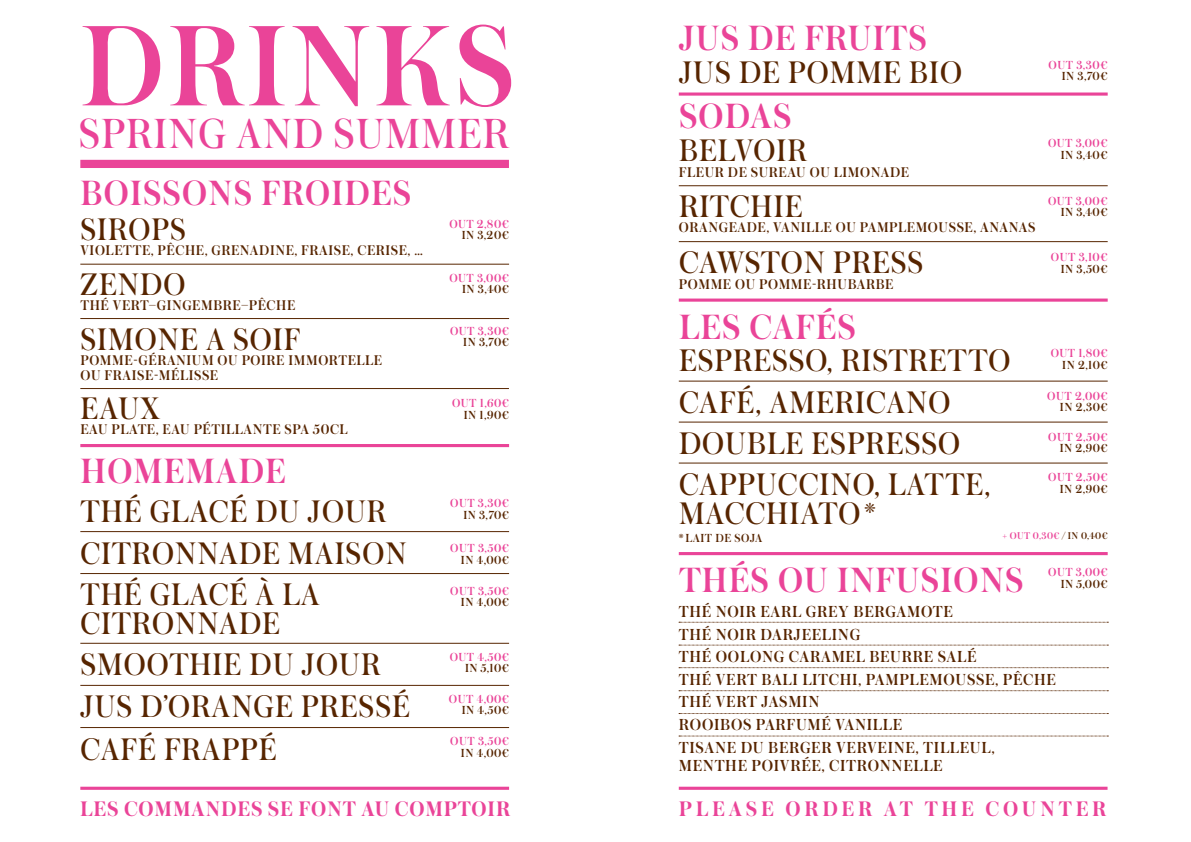
<style>
.page{position:relative;width:1191px;height:842px;background:#fff}
.page>*{position:absolute;margin:0;border:0;box-sizing:border-box;transform-origin:0 0}
.t1{font:44.3px "Austin";letter-spacing:.035em;color:#ea4498}
.t2{font:500 36.9px "Austin";letter-spacing:.035em;color:#ea4498}
.t3{font:32.8px/41px "Austin";letter-spacing:.035em;color:#572500}
.t4{font:600 22.1px "Austin";letter-spacing:.04em;color:#ea4498}
.t5{font:600 22.1px "Austin";letter-spacing:.175em;color:#ea4498}
.t6{font:500 16.8px/22.6px "Austin";letter-spacing:.045em;color:#572500}
.t7{font:500 14.8px/15.4px "Austin";letter-spacing:.045em;color:#572500}
.t8{font:500 12.3px "Austin";letter-spacing:.045em;color:#ea4498}
.t9{font:500 12.3px "Austin";letter-spacing:.045em;color:#572500}
.t10{font:500 10.2px "Austin";color:#572500}
.t11{font:500 10.2px "Austin";color:#ea4498}
.s1{font-size:28.7px}
.s2{font-weight:900}
.s3{color:#ea4498}
.s4{font-weight:700}
</style>
<div class="page">
<hr style="left:679px;top:299px;width:428px;height:3px;background:#ea4498">
<hr style="left:679px;top:381px;width:428px;height:1px;background:#572500">
<hr style="left:679px;top:422px;width:428px;height:1px;background:#572500">
<hr style="left:679px;top:463px;width:428px;height:1px;background:#572500">
<hr style="left:80px;top:531px;width:429px;height:1px;background:#572500">
<hr style="left:679px;top:185px;width:428px;height:1px;background:#572500">
<hr style="left:679px;top:241px;width:428px;height:1px;background:#572500">
<hr style="left:80px;top:573px;width:429px;height:1px;background:#572500">
<hr style="left:80px;top:643px;width:429px;height:1px;background:#572500">
<hr style="left:80px;top:685px;width:429px;height:1px;background:#572500">
<hr style="left:80px;top:727px;width:429px;height:1px;background:#572500">
<hr style="left:679px;top:552px;width:428px;height:3px;background:#ea4498">
<hr style="left:80px;top:444px;width:429px;height:3px;background:#ea4498">
<svg style="left:679px;top:645px;width:429px;height:1px"></svg>
<svg style="left:679px;top:690px;width:429px;height:1px"></svg>
<svg style="left:679px;top:667px;width:429px;height:1px"></svg>
<svg style="left:679px;top:713px;width:429px;height:1px"></svg>
<svg style="left:679px;top:736px;width:429px;height:1px"></svg>
<svg style="left:679px;top:622px;width:429px;height:1px"></svg>
<svg style="left:83px;top:25px;width:428px;height:82px"></svg>
<div style="left:80px;top:160px;width:429px;height:8px;background:#ea4498"></div>
<hr style="left:80px;top:264px;width:429px;height:1px;background:#572500">
<hr style="left:80px;top:318px;width:429px;height:1px;background:#572500">
<hr style="left:80px;top:388px;width:429px;height:1px;background:#572500">
<svg style="left:679px;top:92px;width:428px;height:4px;background:#ee6dae"></svg>
<hr style="left:679px;top:787px;width:428px;height:3px;background:#ea4498">
<hr style="left:80px;top:787px;width:429px;height:3px;background:#ea4498">
<h1 class="t1" style="left:79px;top:103px;width:431px">SPRING AND SUMMER</h1>
<p class="t2" style="left:81px;top:167px;width:332px">BOISSONS FROIDES</p>
<p class="t3" style="left:81px;top:208px;width:107px">SIROPS</p>
<p class="t7" style="left:80px;top:243px;width:344px">VIOLETTE, PÊCHE, GRENADINE, FRAISE, CERISE, …</p>
<p class="t3" style="left:81px;top:262px;width:106px">ZENDO</p>
<p class="t7" style="left:80px;top:297px;width:216px">THÉ VERT–GINGEMBRE–PÊCHE</p>
<p class="t3" style="left:81px;top:317px;width:221px">SIMONE A SOIF</p>
<p class="t7" style="left:80px;top:352px;width:303px">POMME-GÉRANIUM OU POIRE IMMORTELLE<br>OU FRAISE-MÉLISSE</p>
<p class="t3" style="left:81px;top:387px;width:81px">EAUX</p>
<p class="t7" style="left:80px;top:421px;width:269px">EAU PLATE, EAU PÉTILLANTE SPA 50CL</p>
<p class="t2" style="left:81px;top:445px;width:207px">HOMEMADE</p>
<p class="t3" style="left:81px;top:490px;width:307px">THÉ GLACÉ DU JOUR</p>
<p class="t3" style="left:81px;top:532px;width:327px;line-height:40.6px">CITRONNADE MAISON<br>THÉ GLACÉ À LA</p>
<p class="t3" style="left:81px;top:601px;width:201px">CITRONNADE</p>
<p class="t3" style="left:81px;top:642px;width:331px;line-height:42.3px">SMOOTHIE DU JOUR<br>JUS D’ORANGE PRESSÉ<br>CAFÉ FRAPPÉ</p>
<p class="t8" style="left:449px;top:215px;width:10px">OUT</p>
<p class="t8" style="left:477px;top:215px;width:34px">2,80€</p>
<p class="t9" style="left:462px;top:227px;width:49px">IN 3,20€</p>
<p class="t8" style="left:449px;top:269px;width:10px">OUT</p>
<p class="t8" style="left:477px;top:269px;width:33px">3,00€</p>
<p class="t9" style="left:462px;top:281px;width:48px">IN 3,40€</p>
<p class="t8" style="left:450px;top:322px;width:10px">OUT</p>
<p class="t8" style="left:478px;top:322px;width:33px">3,30€</p>
<p class="t9" style="left:463px;top:334px;width:47px">IN 3,70€</p>
<p class="t8" style="left:452px;top:395px;width:10px">OUT</p>
<p class="t8" style="left:480px;top:395px;width:31px">1,60€</p>
<p class="t9" style="left:464px;top:406px;width:47px">IN 1,90€</p>
<p class="t8" style="left:450px;top:495px;width:10px">OUT</p>
<p class="t8" style="left:478px;top:495px;width:33px">3,30€</p>
<p class="t9" style="left:463px;top:506px;width:47px">IN 3,70€</p>
<p class="t8" style="left:450px;top:539px;width:10px">OUT</p>
<p class="t8" style="left:478px;top:539px;width:32px">3,50€</p>
<p class="t9" style="left:461px;top:551px;width:50px">IN 4,00€</p>
<p class="t8" style="left:450px;top:582px;width:10px">OUT</p>
<p class="t8" style="left:478px;top:582px;width:32px">3,50€</p>
<p class="t9" style="left:461px;top:594px;width:50px">IN 4,00€</p>
<p class="t8" style="left:450px;top:648px;width:10px">OUT</p>
<p class="t8" style="left:477px;top:648px;width:33px">4,50€</p>
<p class="t9" style="left:465px;top:659px;width:45px">IN 5,10€</p>
<p class="t8" style="left:449px;top:690px;width:10px">OUT</p>
<p class="t8" style="left:477px;top:690px;width:34px">4,00€</p>
<p class="t9" style="left:462px;top:702px;width:49px">IN 4,50€</p>
<p class="t8" style="left:450px;top:733px;width:10px">OUT</p>
<p class="t8" style="left:478px;top:733px;width:32px">3,50€</p>
<p class="t9" style="left:461px;top:744px;width:50px">IN 4,00€</p>
<p class="t2" style="left:679px;top:13px;width:249px">JUS DE FRUITS</p>
<p class="t3" style="left:679px;top:51px;width:284px">JUS DE POMME BIO</p>
<p class="t2" style="left:679px;top:91px;width:114px">SODAS</p>
<p class="t3" style="left:679px;top:129px;width:129px">BELVOIR</p>
<p class="t7" style="left:679px;top:164px;width:232px">FLEUR DE SUREAU OU LIMONADE</p>
<p class="t3" style="left:679px;top:184px;width:19px">RITCHIE</p>
<p class="t7" style="left:679px;top:219px;width:358px">ORANGEADE, VANILLE OU PAMPLEMOUSSE, ANANAS</p>
<p class="t3" style="left:679px;top:241px;width:246px">CAWSTON PRESS</p>
<p class="t7" style="left:679px;top:276px;width:216px">POMME OU POMME-RHUBARBE</p>
<p class="t2" style="left:679px;top:301px;width:178px">LES CAFÉS</p>
<p class="t3" style="left:679px;top:339px;width:333px">ESPRESSO, RISTRETTO</p>
<p class="t3" style="left:679px;top:381px;width:313px">CAFÉ, AMERICANO<br>DOUBLE ESPRESSO<br>CAPPUCCINO, LATTE,</p>
<p class="t3" style="left:679px;top:492px;width:198px">MACCHIATO <span class="s1">*</span></p>
<p class="t8" style="left:1048px;top:56px;width:10px">OUT</p>
<p class="t8" style="left:1076px;top:56px;width:33px">3,30€</p>
<p class="t9" style="left:1061px;top:68px;width:47px">IN 3,70€</p>
<p class="t8" style="left:1048px;top:135px;width:10px">OUT</p>
<p class="t8" style="left:1075px;top:135px;width:33px">3,00€</p>
<p class="t9" style="left:1060px;top:146px;width:48px">IN 3,40€</p>
<p class="t8" style="left:1048px;top:192px;width:10px">OUT</p>
<p class="t8" style="left:1075px;top:192px;width:33px">3,00€</p>
<p class="t9" style="left:1060px;top:204px;width:48px">IN 3,40€</p>
<p class="t8" style="left:1051px;top:249px;width:10px">OUT</p>
<p class="t8" style="left:1078px;top:249px;width:30px">3,10€</p>
<p class="t9" style="left:1060px;top:260px;width:48px">IN 3,50€</p>
<p class="t8" style="left:1050px;top:345px;width:10px">OUT</p>
<p class="t8" style="left:1078px;top:345px;width:31px">1,80€</p>
<p class="t9" style="left:1062px;top:356px;width:47px">IN 2,10€</p>
<p class="t8" style="left:1047px;top:387px;width:10px">OUT</p>
<p class="t8" style="left:1075px;top:387px;width:34px">2,00€</p>
<p class="t9" style="left:1060px;top:398px;width:49px">IN 2,30€</p>
<p class="t8" style="left:1048px;top:428px;width:10px">OUT</p>
<p class="t8" style="left:1075px;top:428px;width:33px">2,50€</p>
<p class="t9" style="left:1059px;top:440px;width:49px">IN 2,90€</p>
<p class="t8" style="left:1048px;top:469px;width:10px">OUT</p>
<p class="t8" style="left:1075px;top:469px;width:33px">2,50€</p>
<p class="t9" style="left:1059px;top:480px;width:49px">IN 2,90€</p>
<p class="t11" style="left:1002px;top:529px;width:16px"><span class="s2">+</span> OUT</p>
<p class="t10" style="left:1033px;top:529px;width:76px"><span class="s3">0,30€</span> <span class="s4">/</span> IN 0,40€</p>
<p class="t9" style="left:679px;top:529px;width:85px">* LAIT DE SOJA</p>
<p class="t2" style="left:679px;top:554px;width:346px">THÉS OU INFUSIONS</p>
<p class="t6" style="left:679px;top:600px;width:378px">THÉ NOIR EARL GREY BERGAMOTE<br>THÉ NOIR DARJEELING<br>THÉ OOLONG CARAMEL BEURRE SALÉ<br>THÉ VERT BALI LITCHI, PAMPLEMOUSSE, PÊCHE<br>THÉ VERT JASMIN<br>ROOIBOS PARFUMÉ VANILLE<br>TISANE DU BERGER VERVEINE, TILLEUL,</p>
<p class="t6" style="left:679px;top:753px;width:265px">MENTHE POIVRÉE, CITRONNELLE</p>
<p class="t8" style="left:1048px;top:563px;width:10px">OUT</p>
<p class="t8" style="left:1076px;top:563px;width:33px">3,00€</p>
<p class="t9" style="left:1060px;top:575px;width:49px">IN 5,00€</p>
<p class="t4" style="left:80px;top:793px;width:431px">LES COMMANDES SE FONT AU COMPTOIR</p>
<p class="t5" style="left:679px;top:793px;width:429px">PLEASE ORDER AT THE COUNTER</p>
</div>
